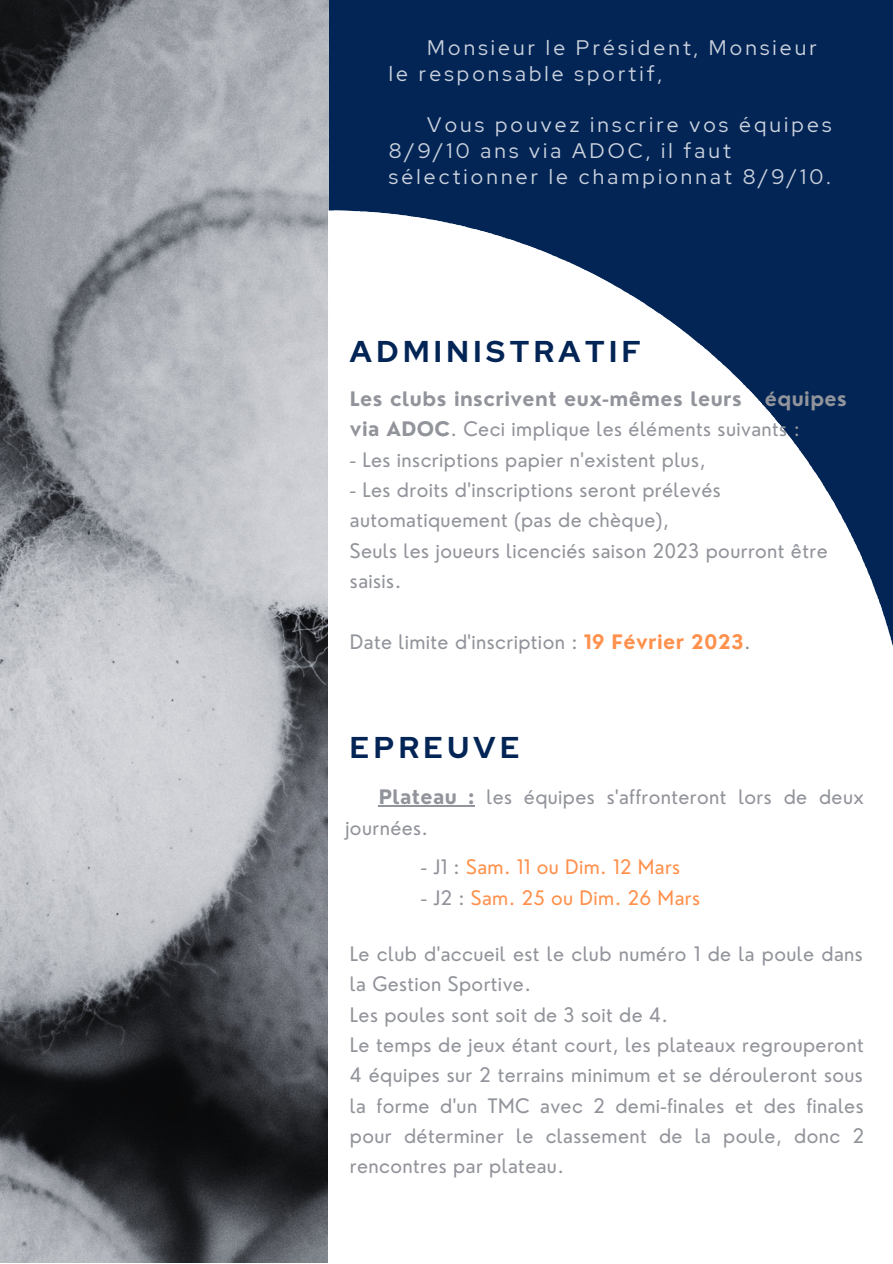
<style>
.page{position:relative;width:893px;height:1264px;background:#fff}
.page>*{position:absolute;margin:0;border:0;box-sizing:border-box;transform-origin:0 0}
.t1{font:700 30px "Red Hat Display";letter-spacing:.15em;color:#022556}
.t2{font:21px/25.8px "Red Hat Display";letter-spacing:.15em;color:#ccd2dd}
.t3{font:19.5px/30.3px "Nourd";letter-spacing:.02em;color:#92949b}
.t4{font:700 19.5px/30.3px "Nourd";letter-spacing:.02em;color:#92949b}
.t5{font:19.5px "Nourd";letter-spacing:.02em;color:#ff914d}
.s1{font-weight:400}
.s2{font-weight:700;color:#ff914d}
.s3{font-weight:700}
.s4{color:#92949b}
</style>
<div class="page">
<div style="left:0;top:0;width:892px;height:1262px;background:#022556"></div>
<img style="left:0;top:0;width:328px;height:1262px">
<div style="left:328px;top:672px;width:564px;height:590px;background:#fff"></div>
<svg style="left:328px;top:210px;width:564px;height:462px;fill:#fff"></svg>
<hr style="left:379px;top:805px;width:96px;height:1px;background:#92949b">
<p class="t2" style="left:389px;top:34px;width:429px;text-indent:38px">Monsieur le Président, Monsieur le responsable sportif,</p>
<p class="t2" style="left:389px;top:112px;width:444px;text-indent:38px">Vous pouvez inscrire vos équipes<br>8/9/10 ans via ADOC, il faut sélectionner le championnat 8/9/10.</p>
<h1 class="t1" style="left:350px;top:331px;width:292px">ADMINISTRATIF</h1>
<p class="t4" style="left:350px;top:383px;width:498px">Les clubs inscrivent eux-mêmes leurs équipes via ADOC<span class="s1">. Ceci implique les éléments suivants :</span></p>
<p class="t3" style="left:350px;top:444px;width:357px">- Les inscriptions papier n'existent plus,</p>
<p class="t3" style="left:350px;top:474px;width:479px">- Les droits d'inscriptions seront prélevés automatiquement (pas de chèque),<br>Seuls les joueurs licenciés saison 2023 pourront être saisis.</p>
<p class="t3" style="left:350px;top:626px;width:402px">Date limite d'inscription : <span class="s2">19 Février 2023</span>.</p>
<h1 class="t1" style="left:350px;top:727px;width:171px">EPREUVE</h1>
<p class="t3" style="left:345px;top:781px;width:520px;text-indent:34px"><span class="s3">Plateau :</span> les équipes s'affronteront lors de deux journées.</p>
<p class="t5" style="left:421px;top:855px;width:261px"><span class="s4">- J1 :</span> Sam. 11 ou Dim. 12 Mars</p>
<p class="t5" style="left:421px;top:885px;width:281px"><span class="s4">- J2 :</span> Sam. 25 ou Dim. 26 Mars</p>
<p class="t3" style="left:350px;top:938px;width:515px">Le club d'accueil est le club numéro 1 de la poule dans la Gestion Sportive.<br>Les poules sont soit de 3 soit de 4.<br>Le temps de jeux étant court, les plateaux regrouperont 4 équipes sur 2 terrains minimum et se dérouleront sous la forme d'un TMC avec 2 demi-finales et des finales pour déterminer le classement de la poule, donc 2 rencontres par plateau.</p>
</div>
